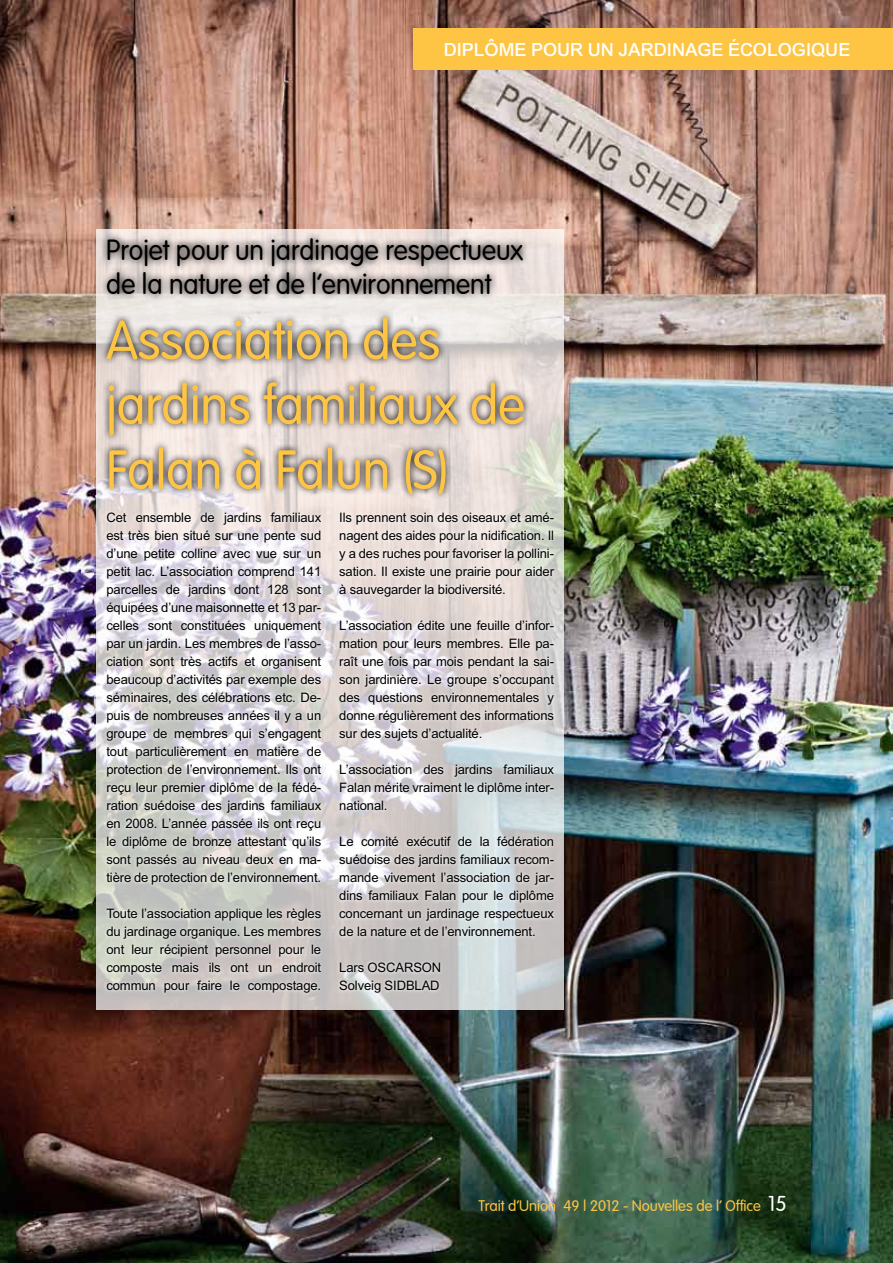
<style>
.page{position:relative;width:893px;height:1263px;background:#fff}
.page>*{position:absolute;margin:0;border:0;box-sizing:border-box;transform-origin:0 0}
.t1{font:54px/64.8px "Vogue Plain";color:#fdc543;scale:.95 1}
.t2{font:28.5px/34.2px "Vogue Plain";color:#000;scale:.95 1}
.t3{font:19.5px "Arial Bld";color:#fff}
.t4{font:15px "Vogue Plain";color:#fdc543}
.t5{font:13.05px/18px "Arial";letter-spacing:-.01em;color:#000;text-align:justify}
.s1{font-size:21px;color:#fff}
</style>
<div class="page">
<img style="left:0;top:0;width:893px;height:1263px">
<svg style="left:96px;top:230px;width:468px;height:780px;background:#dad5d1"></svg>
<svg style="left:100px;top:231px;width:432px;height:270px;background:#c6bdba"></svg>
<svg style="left:103px;top:509px;width:455px;height:487px;background:#dbd9d9"></svg>
<div style="left:414px;top:28px;width:479px;height:42px;background:#fdc543"></div>
<h3 class="t3" style="left:444px;top:36px;width:126px">DIPLÔMEPOURUNJARDINA</h3>
<h3 class="t3" style="left:697px;top:36px;width:141px">GE ÉCOLOGIQUE</h3>
<h2 class="t2" style="left:106px;top:233px;width:440px">Projet pour un jardinage respectueux de la nature et de l‘environnement</h2>
<h1 class="t1" style="left:106px;top:308px;width:442px">Association des jardins familiaux de<br>Falan à Falun (S)</h1>
<p class="t5" style="left:106px;top:509px;width:216px">Cet ensemble de jardins familiaux est très bien situé sur une pente sud d’une petite colline avec vue sur un petit lac. L’association comprend 141 parcelles de jardins dont 128 sont équipées d’une maisonnette et 13 par&shy;celles sont constituées uniquement par un jardin. Les membres de l’asso&shy;ciation sont très actifs et organisent beaucoup d’activités par exemple des séminaires, des célébrations etc. De&shy;puis de nombreuses années il y a un groupe de membres qui s’engagent tout particulièrement en matière de protection de l’environnement. Ils ont reçu leur premier diplôme de la fédé&shy;ration suédoise des jardins familiaux en 2008. L’année passée ils ont reçu le diplôme de bronze attestant qu’ils sont passés au niveau deux en ma&shy;tière de protection de l’environnement.</p>
<p class="t5" style="left:106px;top:904px;width:216px">Toute l’association applique les règles du jardinage organique. Les membres ont leur récipient personnel pour le composte mais ils ont un endroit commun pour faire le compostage.</p>
<p class="t5" style="left:339px;top:508px;width:216px">Ils prennent soin des oiseaux et amé&shy;nagent des aides pour la nidification. Il y a des ruches pour favoriser la pollini&shy;sation. Il existe une prairie pour aider à sauvegarder la biodiversité.</p>
<p class="t5" style="left:339px;top:616px;width:216px">L’association édite une feuille d’infor&shy;mation pour leurs membres. Elle pa&shy;raît une fois par mois pendant la sai&shy;son jardinière. Le groupe s’occupant des questions environnementales y donne régulièrement des informations sur des sujets d’actualité.</p>
<p class="t5" style="left:339px;top:760px;width:216px">L’association des jardins familiaux Falan mérite vraiment le diplôme inter&shy;national.</p>
<p class="t5" style="left:339px;top:832px;width:216px">Le comité exécutif de la fédération suédoise des jardins familiaux recom&shy;mande vivement l’association de jar&shy;dins familiaux Falan pour le diplôme concernant un jardinage respectueux de la nature et de l’environnement.</p>
<p class="t5" style="left:339px;top:958px;width:104px">Lars OSCARSON<br>Solveig SIDBLAD</p>
<p class="t4" style="left:478px;top:1197px;width:310px">Trait d’Union 49 | 2012 - Nouvelles de l‘ Office <span class="s1">15</span></p>
</div>
